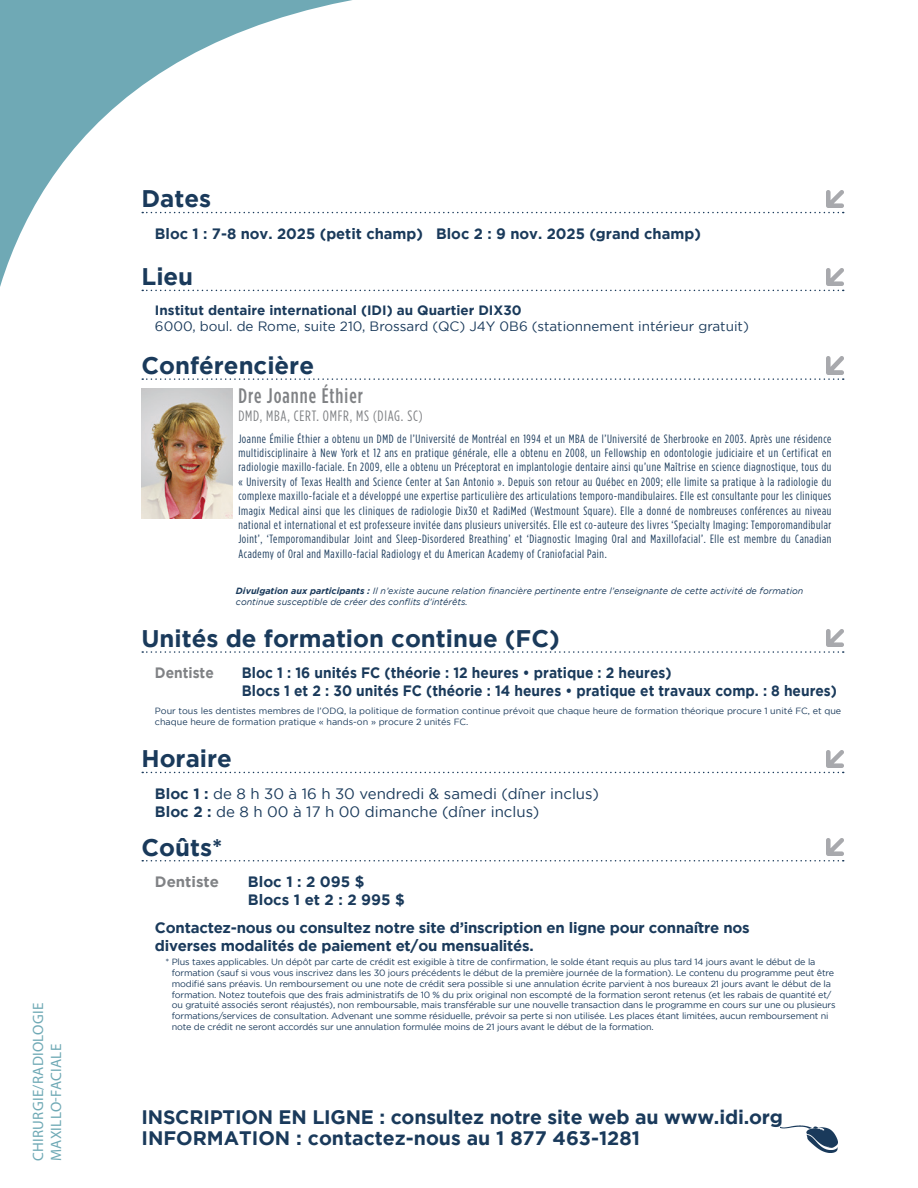
<style>
.page{position:relative;width:918px;height:1188px;background:#fff}
.page>*{position:absolute;margin:0;border:0;box-sizing:border-box;transform-origin:0 0}
.titre_crédits{font:700 24px "Gotham";color:#1a3a5b}
.titre_conférenciers{font:700 24px "Gotham";color:#1a3a5b}
.titre_horaire{font:700 24px "Gotham";color:#1a3a5b}
.titre_coûts{font:700 24px "Gotham";color:#1a3a5b}
.titre_dates{font:700 24px "Gotham";color:#1a3a5b}
.titre_lieu{font:700 24px "Gotham";color:#1a3a5b}
.nom_conférencier{font:500 21px "Gotham Condensed";letter-spacing:.05em;color:#808285}
.texte_objectifs_fin{font:700 19.5px "Gotham";letter-spacing:-.01em;color:#1a3a5b}
.texte_crédits{font:700 15px/18px "Gotham";color:#1a3a5b;scale:.92 1}
.petit_texte{font:700 15px/18px "Gotham";letter-spacing:-.015em;color:#1a3a5b}
.jour{font:15px/18px "Gotham";color:#1a3a5b}
.texte_dates_bold{font:700 15px "Gotham";color:#1a3a5b}
.section_gestion_prat{font:15px "Myriad Pro";letter-spacing:.02em;color:#6fa9b5}
.lettres_noblesse{font:15px "Gotham Condensed";letter-spacing:.05em;color:#808285}
.type_de_gens{font:700 15px/18px "Gotham";color:#1a3a5b}
.texte_crédits-2{font:700 15px "Gotham";color:#808285;scale:.92 1}
.type_de_gens-2{font:700 15px "Gotham";color:#808285}
.texte_lieu{font:13.5px "Gotham";color:#1a3a5b}
.texte_lieu_bold{font:700 13.5px "Gotham";color:#1a3a5b}
.texte_conférenciers{font:12px/14.4px "Gotham Condensed";letter-spacing:.05em;color:#1a3a5b;text-align:justify}
.petit_texte-2{font:9px/10.8px "Gotham";letter-spacing:-.015em;color:#1a3a5b}
.petit_texte-3{font:italic 9px/10.8px "Gotham";color:#1a3a5b}
.s1{font-weight:700}
</style>
<div class="page">
<svg style="left:466px;top:212px;width:378px;height:1px"></svg>
<svg style="left:466px;top:290px;width:378px;height:1px"></svg>
<svg style="left:142px;top:378px;width:702px;height:2px"></svg>
<svg style="left:142px;top:651px;width:702px;height:2px"></svg>
<svg style="left:142px;top:772px;width:702px;height:1px"></svg>
<svg style="left:142px;top:860px;width:702px;height:2px"></svg>
<img style="left:826px;top:190px;width:17px;height:17px">
<img style="left:826px;top:268px;width:17px;height:17px">
<img style="left:826px;top:357px;width:17px;height:17px">
<img style="left:141px;top:389px;width:91px;height:129px">
<img style="left:826px;top:630px;width:17px;height:17px">
<img style="left:826px;top:750px;width:17px;height:17px">
<img style="left:826px;top:839px;width:17px;height:17px">
<img style="left:781px;top:1125px;width:57px;height:28px">
<svg style="left:0;top:0;width:464px;height:292px"></svg>
<p class="section_gestion_prat" style="left:29px;top:1161px;width:159px;rotate:-90deg">CHIRURGIE/RADIOLOGIE</p>
<p class="section_gestion_prat" style="left:47px;top:1161px;width:118px;rotate:-90deg">MAXILLO-FACIALE</p>
<p class="titre_dates" style="left:141px;top:185px;width:71px">Dates</p>
<p class="texte_dates_bold" style="left:155px;top:225px;width:547px">Bloc 1 : 7-8 nov. 2025 (petit champ) Bloc 2 : 9 nov. 2025 (grand champ)</p>
<p class="titre_lieu" style="left:141px;top:263px;width:53px">Lieu</p>
<p class="texte_lieu_bold" style="left:155px;top:302px;width:368px">Institut dentaire international (IDI) au Quartier DIX30</p>
<p class="texte_lieu" style="left:155px;top:319px;width:595px">6000, boul. de Rome, suite 210, Brossard (QC) J4Y 0B6 (stationnement intérieur gratuit)</p>
<p class="titre_conférenciers" style="left:141px;top:352px;width:174px">Conférencière</p>
<p class="nom_conférencier" style="left:238px;top:384px;width:126px">Dre Joanne Éthier</p>
<p class="lettres_noblesse" style="left:238px;top:408px;width:186px">DMD, MBA, CERT. OMFR, MS (DIAG. SC)</p>
<p class="texte_conférenciers" style="left:238px;top:431px;width:595px">Joanne Émilie Éthier a obtenu un DMD de l’Université de Montréal en 1994 et un MBA de l’Université de Sherbrooke en 2003. Après une résidence multidisciplinaire à New York et 12 ans en pratique générale, elle a obtenu en 2008, un Fellowship en odontologie judiciaire et un Certificat en radiologie maxillo-faciale. En 2009, elle a obtenu un Préceptorat en implantologie dentaire ainsi qu’une Maîtrise en science diagnostique, tous du « University of Texas Health and Science Center at San Antonio ». Depuis son retour au Québec en 2009; elle limite sa pratique à la radiologie du complexe maxillo-faciale et a développé une expertise particulière des articulations temporo-mandibulaires. Elle est consultante pour les cliniques Imagix Medical ainsi que les cliniques de radiologie Dix30 et RadiMed (Westmount Square). Elle a donné de nombreuses conférences au niveau national et international et est professeure invitée dans plusieurs universités. Elle est co-auteure des livres ‘Specialty Imaging: Temporomandibular Joint’, ‘Temporomandibular Joint and Sleep-Disordered Breathing’ et ‘Diagnostic Imaging Oral and Maxillofacial’. Elle est membre du Canadian Academy of Oral and Maxillo-facial Radiology et du American Academy of Craniofacial Pain.</p>
<p class="petit_texte-3" style="left:236px;top:585px;width:569px"><span class="s1">Divulgation aux participants :</span> Il n’existe aucune relation financière pertinente entre l’enseignante de cette activité de formation continue susceptible de créer des conflits d’intérêts.</p>
<p class="titre_crédits" style="left:141px;top:625px;width:420px">Unités de formation continue (FC)</p>
<p class="texte_crédits-2" style="left:155px;top:664px;width:65px">Dentiste</p>
<p class="texte_crédits" style="left:242px;top:664px;width:648px">Bloc 1 : 16 unités FC (théorie : 12 heures • pratique : 2 heures)<br>Blocs 1 et 2 : 30 unités FC (théorie : 14 heures • pratique et travaux comp. : 8 heures)</p>
<p class="petit_texte-2" style="left:155px;top:705px;width:688px">Pour tous les dentistes membres de l’ODQ, la politique de formation continue prévoit que chaque heure de formation théorique procure 1 unité FC, et que chaque heure de formation pratique « hands-on » procure 2 unités FC.</p>
<p class="titre_horaire" style="left:141px;top:745px;width:92px">Horaire</p>
<p class="jour" style="left:155px;top:784px;width:445px"><span class="s1">Bloc 1 :</span> de 8 h 30 à 16 h 30 vendredi &amp; samedi (dîner inclus)<br><span class="s1">Bloc 2 :</span> de 8 h 00 à 17 h 00 dimanche (dîner inclus)</p>
<p class="titre_coûts" style="left:141px;top:833px;width:82px">Coûts*</p>
<p class="type_de_gens-2" style="left:155px;top:873px;width:65px">Dentiste</p>
<p class="type_de_gens" style="left:248px;top:872px;width:158px">Bloc 1 : 2 095 $<br>Blocs 1 et 2 : 2 995 $</p>
<p class="petit_texte" style="left:155px;top:918px;width:596px">Contactez-nous ou consultez notre site d’inscription en ligne pour connaître nos diverses modalités de paiement et/ou mensualités.</p>
<p class="petit_texte-2" style="left:172px;top:956px;width:665px;text-indent:-6px">* Plus taxes applicables. Un dépôt par carte de crédit est exigible à titre de confirmation, le solde étant requis au plus tard 14 jours avant le début de la formation (sauf si vous vous inscrivez dans les 30 jours précédents le début de la première journée de la formation). Le contenu du programme peut être modifié sans préavis. Un remboursement ou une note de crédit sera possible si une annulation écrite parvient à nos bureaux 21 jours avant le début de la formation. Notez toutefois que des frais administratifs de 10 % du prix original non escompté de la formation seront retenus (et les rabais de quantité et/ ou gratuité associés seront réajustés), non remboursable, mais transférable sur une nouvelle transaction dans le programme en cours sur une ou plusieurs formations/services de consultation. Advenant une somme résiduelle, prévoir sa perte si non utilisée. Les places étant limitées, aucun remboursement ni note de crédit ne seront accordés sur une annulation formulée moins de 21 jours avant le début de la formation.</p>
<p class="texte_objectifs_fin" style="left:141px;top:1106px;width:643px">INSCRIPTION EN LIGNE : consultez notre site web au www.idi.org</p>
<p class="texte_objectifs_fin" style="left:141px;top:1127px;width:500px">INFORMATION : contactez-nous au 1 877 463-1281</p>
</div>
